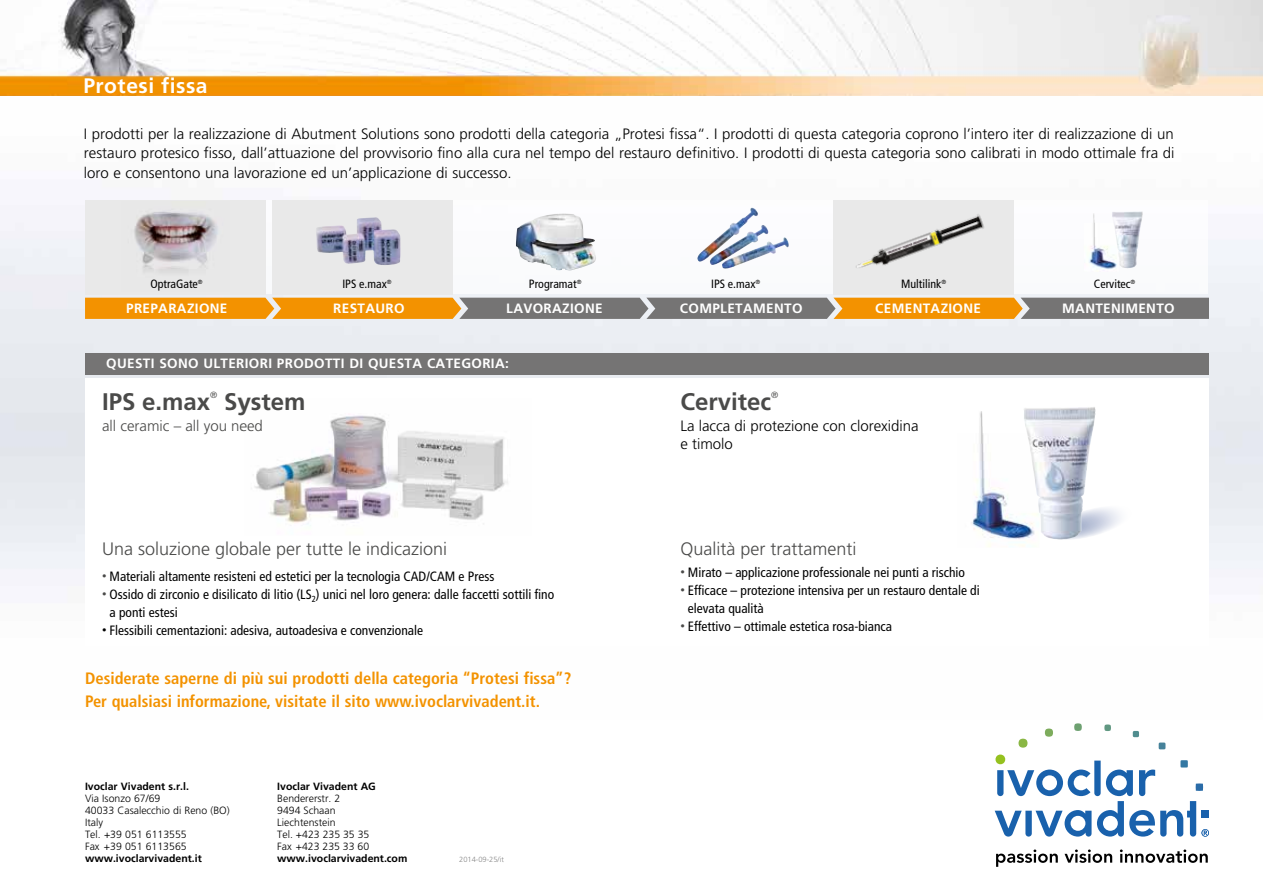
<style>
.page{position:relative;width:1263px;height:893px;background:#fff}
.page>*{position:absolute;margin:0;border:0;box-sizing:border-box;transform-origin:0 0}
.t1{font:700 24px "Frutiger";color:#4a4a49}
.t2{font:700 21px "Frutiger";letter-spacing:.025em;color:#fff}
.t3{font:300 18px "Frutiger";color:#4a4a49}
.t4{font:700 condensed 16.5px/22.5px "Frutiger";color:#f39200}
.t5{font:300 15px/19.5px "Frutiger";color:#000;text-align:justify}
.t6{font:300 15px "Frutiger";color:#4a4a49}
.t7{font:condensed 13.5px/18px "Frutiger";color:#000}
.t8{font:700 13.5px "Frutiger";letter-spacing:.025em;color:#fff}
.t9{font:condensed 12px "Frutiger";color:#000}
.t10{font:300 10.5px/12px "Frutiger";color:#000}
.t11{font:700 10.5px "Frutiger";color:#000}
.t12{font:300 9px "Frutiger";color:#4a4a49}
.t13{font:300 7.5px "Frutiger";color:#878787}
.s1{font-size:9px;color:#4a4a49}
.s2{font-size:9px}
</style>
<div class="page">
<img style="left:1262px;top:179px;width:1px;height:433px">
<svg style="left:995px;top:723px;width:214px;height:114px"></svg>
<svg style="left:996px;top:849px;width:62px;height:18px"></svg>
<svg style="left:1064px;top:849px;width:48px;height:14px"></svg>
<svg style="left:1120px;top:849px;width:88px;height:14px"></svg>
<svg style="left:85px;top:298px;width:1124px;height:21px;background:#b58640"></svg>
<div style="left:85px;top:200px;width:180px;height:95px;background:#e9e9e9"></div>
<div style="left:272px;top:200px;width:180px;height:95px;background:#e9e9e9"></div>
<div style="left:85px;top:353px;width:1124px;height:21px;background:#757474"></div>
<img style="left:0;top:0;width:1263px;height:96px">
<img style="left:254px;top:415px;width:254px;height:110px">
<img style="left:1089px;top:213px;width:25px;height:58px">
<img style="left:1112px;top:211px;width:31px;height:57px">
<img style="left:817px;top:179px;width:206px;height:117px">
<img style="left:134px;top:211px;width:84px;height:62px">
<img style="left:316px;top:217px;width:59px;height:34px">
<img style="left:697px;top:208px;width:92px;height:61px">
<img style="left:971px;top:411px;width:54px;height:136px">
<svg style="left:1096px;top:508px;width:24px;height:27px"></svg>
<img style="left:1023px;top:407px;width:73px;height:133px">
<img style="left:516px;top:213px;width:80px;height:58px">
<h2 class="t2" style="left:83px;top:73px;width:126px">Protesi fissa</h2>
<p class="t5" style="left:84px;top:124px;width:1092px">I prodotti per la realizzazione di Abutment Solutions sono prodotti della categoria „Protesi fissa“. I prodotti di questa categoria coprono l’intero iter di realizzazione di un restauro protesico fisso, dall’attuazione del provvisorio fino alla cura nel tempo del restauro definitivo. I prodotti di questa categoria sono calibrati in modo ottimale fra di loro e consentono una lavorazione ed un’applicazione di successo.</p>
<p class="t9" style="left:150px;top:276px;width:54px">OptraGate<sup>®</sup></p>
<p class="t9" style="left:901px;top:276px;width:47px">Multilink<sup>®</sup></p>
<p class="t9" style="left:342px;top:276px;width:51px">IPS e.max<sup>®</sup></p>
<p class="t9" style="left:711px;top:276px;width:51px">IPS e.max<sup>®</sup></p>
<p class="t9" style="left:529px;top:276px;width:54px">Programat<sup>®</sup></p>
<p class="t9" style="left:1094px;top:276px;width:43px">Cervitec<sup>®</sup></p>
<p class="t8" style="left:126px;top:300px;width:103px">PREPARAZIONE</p>
<p class="t8" style="left:333px;top:300px;width:73px">RESTAURO</p>
<p class="t8" style="left:506px;top:300px;width:98px">LAVORAZIONE</p>
<p class="t8" style="left:680px;top:300px;width:124px">COMPLETAMENTO</p>
<p class="t8" style="left:875px;top:300px;width:107px">CEMENTAZIONE</p>
<p class="t8" style="left:1062px;top:300px;width:114px">MANTENIMENTO</p>
<p class="t8" style="left:106px;top:356px;width:404px">QUESTI SONO ULTERIORI PRODOTTI DI QUESTA CATEGORIA:</p>
<h1 class="t1" style="left:102px;top:388px;width:110px">IPS e.max</h1>
<p class="t12" style="left:210px;top:390px;width:9px">®</p>
<h1 class="t1" style="left:224px;top:388px;width:83px">System</h1>
<p class="t6" style="left:102px;top:417px;width:162px">all ceramic – all you need</p>
<p class="t3" style="left:102px;top:538px;width:347px">Una soluzione globale per tutte le indicazioni</p>
<p class="t7" style="left:102px;top:567px;width:394px"><span class="s1">•</span> Materiali altamente resisteni ed estetici per la tecnologia CAD/CAM e Press</p>
<p class="t7" style="left:110px;top:585px;width:446px;text-indent:-7px"><span class="s1">•</span> Ossido di zirconio e disilicato di litio (LS<sub>2</sub>) unici nel loro genera: dalle faccetti sottili fino a ponti estesi</p>
<p class="t7" style="left:102px;top:621px;width:323px"><span class="s2">•</span> Flessibili cementazioni: adesiva, autoadesiva e convenzionale</p>
<p class="t4" style="left:85px;top:667px;width:488px">Desiderate saperne di più sui prodotti della categoria “Protesi fissa”?<br>Per qualsiasi informazione, visitate il sito www.ivoclarvivadent.it.</p>
<p class="t11" style="left:85px;top:780px;width:105px">Ivoclar Vivadent s.r.l.</p>
<p class="t10" style="left:85px;top:792px;width:146px">Via Isonzo 67/69<br>40033 Casalecchio di Reno (BO)<br>Italy<br>Tel. +39 051 6113555<br>Fax +39 051 6113565</p>
<p class="t11" style="left:85px;top:852px;width:118px">www.ivoclarvivadent.it</p>
<p class="t11" style="left:277px;top:780px;width:100px">Ivoclar Vivadent AG</p>
<p class="t10" style="left:277px;top:792px;width:94px">Bendererstr. 2<br>9494 Schaan<br>Liechtenstein<br>Tel. +423 235 35 35<br>Fax +423 235 33 60</p>
<p class="t11" style="left:277px;top:852px;width:132px">www.ivoclarvivadent.com</p>
<p class="t13" style="left:459px;top:855px;width:46px">2014-09-25/it</p>
<h1 class="t1" style="left:680px;top:388px;width:92px">Cervitec</h1>
<p class="t12" style="left:771px;top:390px;width:9px">®</p>
<p class="t5" style="left:680px;top:417px;width:240px;line-height:18px">La lacca di protezione con clorexidina e timolo</p>
<p class="t3" style="left:680px;top:538px;width:177px">Qualità per trattamenti</p>
<p class="t7" style="left:680px;top:563px;width:286px"><span class="s1">•</span> Mirato – applicazione professionale nei punti a rischio</p>
<p class="t7" style="left:688px;top:581px;width:293px;text-indent:-8px"><span class="s1">•</span> Efficace – protezione intensiva per un restauro dentale di elevata qualità</p>
<p class="t7" style="left:680px;top:617px;width:213px"><span class="s1">•</span> Effettivo – ottimale estetica rosa-bianca</p>
</div>
